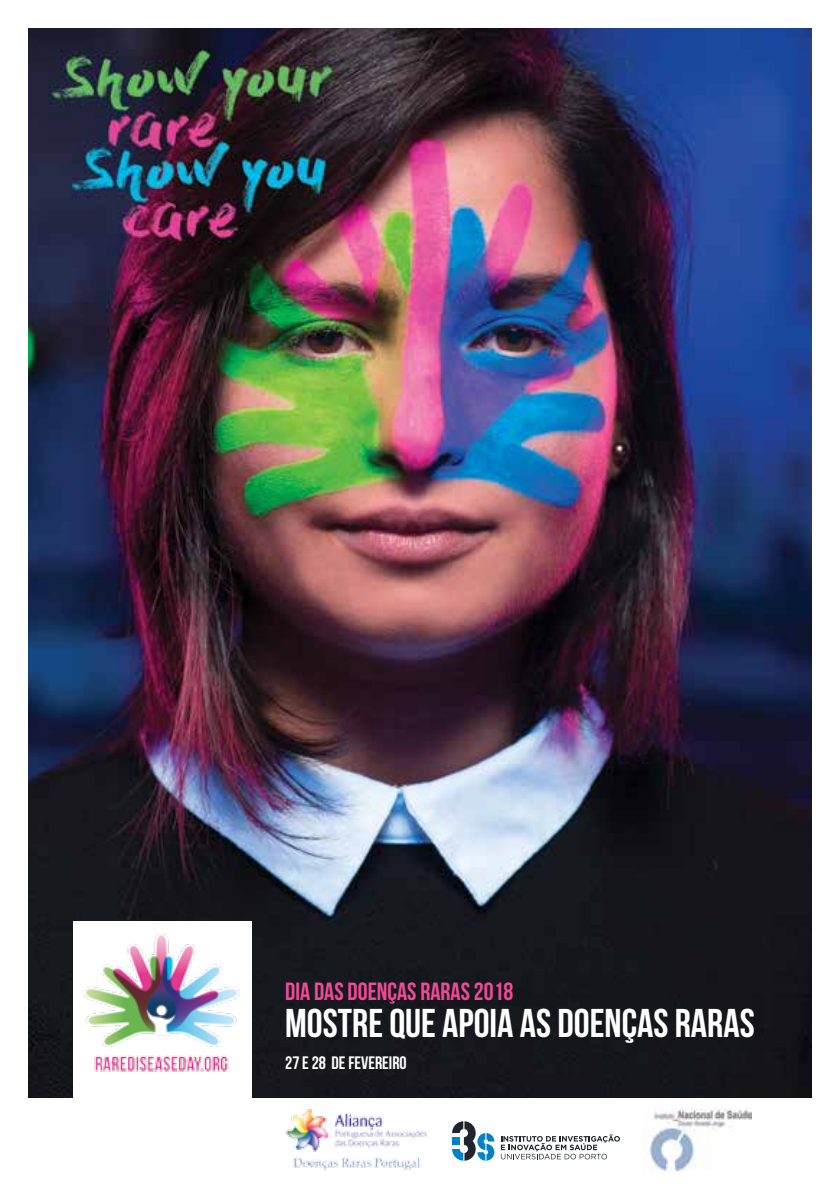
<style>
.page{position:relative;width:840px;height:1191px;background:#fff}
.page>*{position:absolute;margin:0;border:0;box-sizing:border-box;transform-origin:0 0}
.t1{font:700 40.2px "Bebas Neue";color:#fff}
.t2{font:700 25px "Bebas Neue";color:#ee4a97}
.t3{font:700 18px "Bebas Neue";color:#fff}
</style>
<div class="page">
<img style="left:28px;top:28px;width:783px;height:1070px">
<div style="left:74px;top:921px;width:178px;height:240px;background:#fff"></div>
<img style="left:84px;top:933px;width:156px;height:139px">
<img style="left:285px;top:1109px;width:143px;height:61px">
<svg style="left:452px;top:1121px;width:42px;height:39px"></svg>
<div style="left:452px;top:1137px;width:7px;height:7px;background:#0082c9"></div>
<svg style="left:500px;top:1134px;width:119px;height:25px"></svg>
<img style="left:649px;top:1108px;width:102px;height:62px">
<p class="t2" style="left:285px;top:977px;width:229px">DIA DAS DOENÇAS RARAS 2018</p>
<p class="t1" style="left:285px;top:1001px;width:471px">MOSTRE QUE APOIA AS DOENÇAS RARAS</p>
<p class="t3" style="left:285px;top:1052px;width:123px">27 E 28 DE FEVEREIRO</p>
</div>
